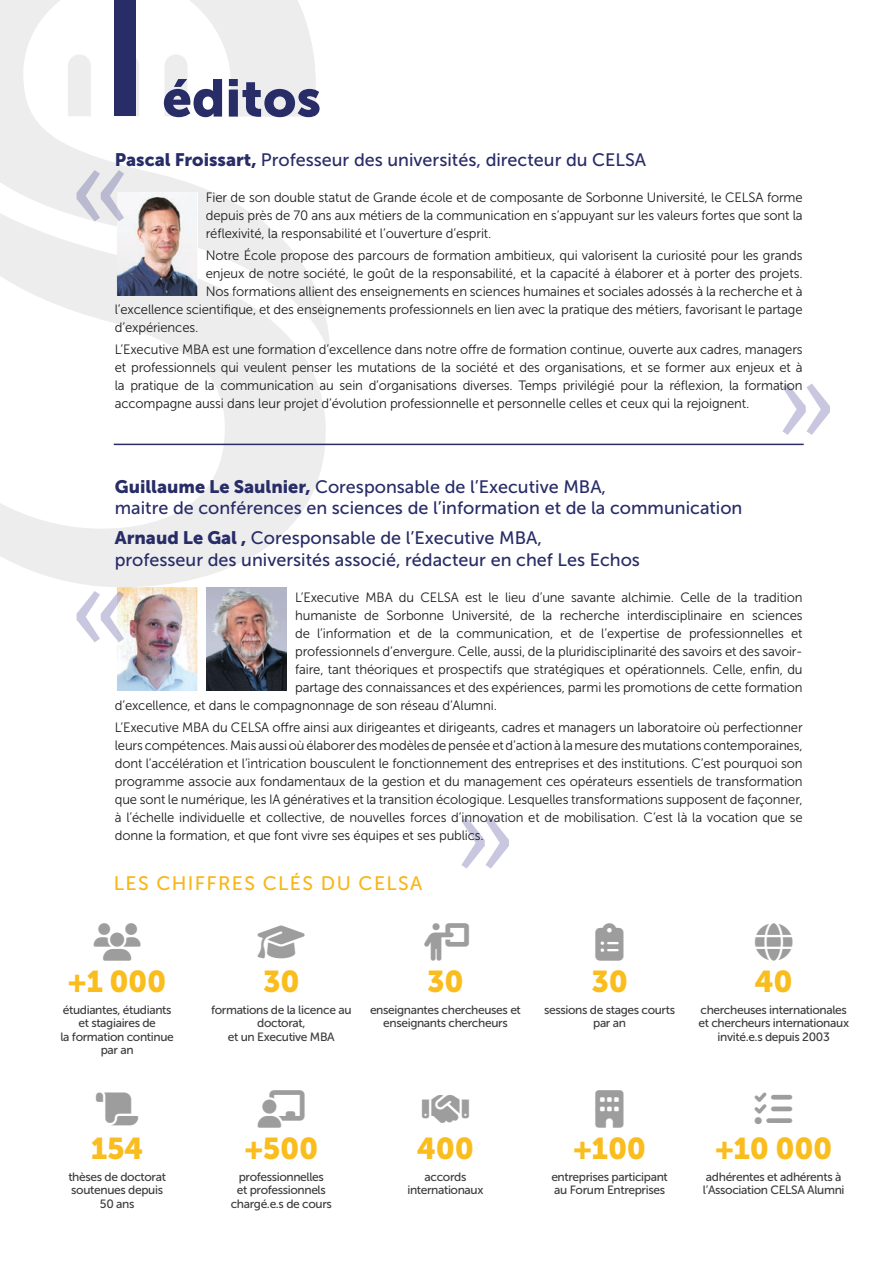
<style>
.page{position:relative;width:893px;height:1263px;background:#fff}
.page>*{position:absolute;margin:0;border:0;box-sizing:border-box;transform-origin:0 0}
.t1{font:52.5px "Museo Sans 900";color:#282c67}
.t2{font:30px "Museo Sans 900";letter-spacing:-.01em;color:#fabd1e}
.t3{font:19.5px "Museo Sans 500";letter-spacing:.07em;color:#f8b617}
.t4{font:18px/21.6px "Museo Sans 500";color:#282c67}
.t5{font:13.5px/18px "Museo Sans 300";letter-spacing:-.01em;color:#1c1c1b;text-align:justify}
.t6{font:12px/13.5px "Museo Sans 500";letter-spacing:-.03em;color:#3d3c3c;text-align:center}
.s1{font-family:"Museo Sans 900"}
</style>
<div class="page">
<svg style="left:0;top:0;width:330px;height:353px"></svg>
<svg style="left:0;top:136px;width:326px;height:452px"></svg>
<div style="left:115px;top:0;width:21px;height:116px;background:#282c67"></div>
<svg style="left:782px;top:384px;width:48px;height:51px"></svg>
<svg style="left:461px;top:817px;width:48px;height:51px"></svg>
<hr style="left:114px;top:444px;width:690px;height:1px;background:#282c67">
<img style="left:117px;top:192px;width:80px;height:104px">
<img style="left:117px;top:587px;width:80px;height:104px">
<img style="left:206px;top:587px;width:81px;height:104px">
<svg style="left:77px;top:170px;width:47px;height:52px;background:#dadae3"></svg>
<svg style="left:77px;top:591px;width:40px;height:51px"></svg>
<img style="left:117px;top:591px;width:7px;height:51px">
<h1 class="t1" style="left:162px;top:68px;width:160px">éditos</h1>
<h3 class="t4" style="left:115px;top:149px;width:533px"><span class="s1">Pascal Froissart,</span> Professeur des universités, directeur du CELSA</h3>
<p class="t5" style="left:206px;top:188px;width:598px">Fier de son double statut de Grande école et de composante de Sorbonne Université, le CELSA forme depuis près de 70 ans aux métiers de la communication en s’appuyant sur les valeurs fortes que sont la réflexivité, la responsabilité et l’ouverture d’esprit.</p>
<p class="t5" style="left:206px;top:247px;width:598px">Notre École propose des parcours de formation ambitieux, qui valorisent la curiosité pour les grands</p>
<p class="t5" style="left:206px;top:265px;width:598px">enjeux de notre société, le goût de la responsabilité, et la capacité à élaborer et à porter des projets.</p>
<p class="t5" style="left:206px;top:283px;width:598px">Nos formations allient des enseignements en sciences humaines et sociales adossés à la recherche et à</p>
<p class="t5" style="left:115px;top:301px;width:689px">l’excellence scientifique, et des enseignements professionnels en lien avec la pratique des métiers, favorisant le partage</p>
<p class="t5" style="left:115px;top:319px;width:85px">d’expériences.</p>
<p class="t5" style="left:115px;top:341px;width:689px">L’Executive MBA est une formation d’excellence dans notre offre de formation continue, ouverte aux cadres, managers et professionnels qui veulent penser les mutations de la société et des organisations, et se former aux enjeux et à la pratique de la communication au sein d’organisations diverses. Temps privilégié pour la réflexion, la formation accompagne aussi dans leur projet d’évolution professionnelle et personnelle celles et ceux qui la rejoignent.</p>
<h3 class="t4" style="left:115px;top:476px;width:629px"><span class="s1">Guillaume Le Saulnier,</span> Coresponsable de l’Executive MBA,<br>maitre de conférences en sciences de l’information et de la communication</h3>
<h3 class="t4" style="left:115px;top:527px;width:527px"><span class="s1">Arnaud Le Gal ,</span> Coresponsable de l’Executive MBA,<br>professeur des universités associé, rédacteur en chef Les Echos</h3>
<p class="t5" style="left:295px;top:588px;width:509px">L’Executive MBA du CELSA est le lieu d’une savante alchimie. Celle de la tradition</p>
<p class="t5" style="left:295px;top:606px;width:509px">humaniste de Sorbonne Université, de la recherche interdisciplinaire en sciences</p>
<p class="t5" style="left:295px;top:624px;width:509px">de l’information et de la communication, et de l’expertise de professionnelles et</p>
<p class="t5" style="left:295px;top:642px;width:509px">professionnels d’envergure. Celle, aussi, de la pluridisciplinarité des savoirs et des savoir-</p>
<p class="t5" style="left:295px;top:660px;width:509px">faire, tant théoriques et prospectifs que stratégiques et opérationnels. Celle, enfin, du</p>
<p class="t5" style="left:295px;top:678px;width:509px">partage des connaissances et des expériences, parmi les promotions de cette formation</p>
<p class="t5" style="left:115px;top:696px;width:384px">d’excellence, et dans le compagnonnage de son réseau d’Alumni.</p>
<p class="t5" style="left:115px;top:718px;width:689px">L’Executive MBA du CELSA offre ainsi aux dirigeantes et dirigeants, cadres et managers un laboratoire où perfectionner leurs compétences. Mais aussi où élaborer des modèles de pensée et d’action à la mesure des mutations contemporaines, dont l’accélération et l’intrication bousculent le fonctionnement des entreprises et des institutions. C’est pourquoi son programme associe aux fondamentaux de la gestion et du management ces opérateurs essentiels de transformation que sont le numérique, les IA génératives et la transition écologique. Lesquelles transformations supposent de façonner, à l’échelle individuelle et collective, de nouvelles forces d’innovation et de mobilisation. C’est là la vocation que se donne la formation, et que font vivre ses équipes et ses publics.</p>
<h3 class="t3" style="left:114px;top:872px;width:310px">LES CHIFFRES CLÉS DU CELSA</h3>
<h2 class="t2" style="left:68px;top:964px;width:100px">+1 000</h2>
<p class="t6" style="left:60px;top:1003px;width:115px">étudiantes, étudiants et stagiaires de<br>la formation continue par an</p>
<h2 class="t2" style="left:91px;top:1131px;width:54px">154</h2>
<p class="t6" style="left:68px;top:1170px;width:99px">thèses de doctorat soutenues depuis<br>50 ans</p>
<h2 class="t2" style="left:263px;top:964px;width:38px">30</h2>
<p class="t6" style="left:211px;top:1003px;width:142px">formations de la licence au doctorat,<br>et un Executive MBA</p>
<h2 class="t2" style="left:427px;top:964px;width:38px">30</h2>
<p class="t6" style="left:370px;top:1003px;width:152px">enseignantes chercheuses et enseignants chercheurs</p>
<h2 class="t2" style="left:591px;top:964px;width:38px">30</h2>
<p class="t6" style="left:544px;top:1003px;width:132px">sessions de stages courts par an</p>
<h2 class="t2" style="left:755px;top:964px;width:40px">40</h2>
<p class="t6" style="left:698px;top:1003px;width:152px">chercheuses internationales et chercheurs internationaux invité.e.s depuis 2003</p>
<h2 class="t2" style="left:244px;top:1131px;width:75px">+500</h2>
<p class="t6" style="left:231px;top:1170px;width:103px">professionnelles<br>et professionnels chargé.e.s de cours</p>
<h2 class="t2" style="left:417px;top:1131px;width:59px">400</h2>
<p class="t6" style="left:407px;top:1170px;width:78px">accords internationaux</p>
<h2 class="t2" style="left:573px;top:1131px;width:74px">+100</h2>
<p class="t6" style="left:551px;top:1170px;width:118px;text-align:left">entreprises participant au Forum Entreprises</p>
<h2 class="t2" style="left:715px;top:1131px;width:119px">+10 000</h2>
<p class="t6" style="left:703px;top:1170px;width:143px;text-align:left">adhérentes et adhérents à l’Association CELSA Alumni</p>
</div>
